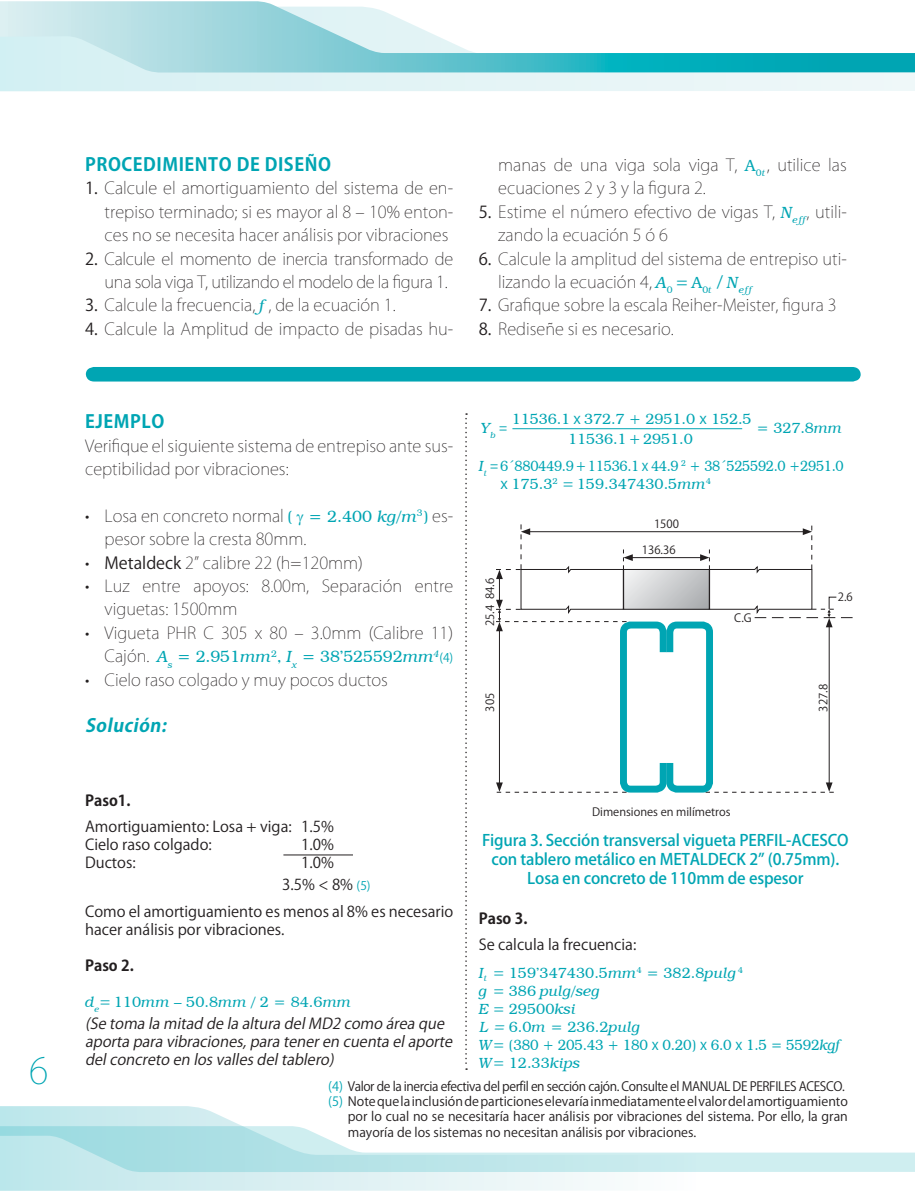
<style>
.page{position:relative;width:915px;height:1191px;background:#fff}
.page>*{position:absolute;margin:0;border:0;box-sizing:border-box;transform-origin:0 0}
.t1{font:200 36px "Koz Go Pro";color:#00a5b3}
.t2{font:700 18px "Koz Go Pro";letter-spacing:.03em;color:#00a5b3}
.t3{font:italic 700 18px "Koz Go Pro";color:#00a5b3}
.t4{font:200 16.5px/23.4px "Koz Go Pro";color:#231f20}
.t5{font:200 16.5px/23.4px "Koz Go Pro";letter-spacing:-.02em;color:#231f20}
.t6{font:300 16.5px "Bookman IT Cby BT";letter-spacing:-.01em;color:#00a5b3}
.t7{font:500 15.75px/18.9px "Koz Go Pro";letter-spacing:-.01em;color:#00a5b3;text-align:center}
.t8{font:300 15px/18px "Bookman IT Cby BT";letter-spacing:-.01em;color:#00a5b3}
.t9{font:15px/18px "Koz Go Pro";color:#231f20}
.t10{font:italic 15px/18px "Koz Go Pro";color:#231f20}
.t11{font:300 15px/18px "Bookman IT Cby BT";letter-spacing:-.01em;color:#00a5b3;scale:.9 1}
.t12{font:700 15px "Koz Go Pro";color:#231f20}
.t13{font:italic 300 15px "Bookman IT Cby BT";color:#00a5b3}
.t14{font:12.75px "Koz Go Pro";color:#231f20}
.t15{font:12.75px "Koz Go Pro";letter-spacing:-.03em;color:#231f20}
.t16{font:12px "Koz Go Pro";color:#00a5b3}
.t17{font:11.25px "Koz Go Pro";color:#231f20}
.s1{font-weight:400}
.s2{font-family:"Bookman IT Cby BT";font-weight:300;font-style:italic;color:#00a5b3}
.s3{font-family:"Bookman IT Cby BT";font-weight:300;color:#00a5b3}
.s4{font-weight:400;color:#00a5b3}
.s5{font-family:"Koz Go Pro";font-weight:200;color:#231f20}
.s6{font-style:italic}
.s7{font-size:12px;color:#00a5b3}
.s8{font-family:"Koz Go Pro";font-weight:400}
.s9{font-family:"Koz Go Pro";font-weight:400;font-style:normal}
.s10{font-family:"Koz Go Pro";font-weight:400;font-style:italic}
.s11{color:#00a5b3}
</style>
<div class="page">
<svg style="left:0;top:72px;width:914px;height:19px;background:#dff2f4"></svg>
<svg style="left:0;top:1px;width:914px;height:71px"></svg>
<svg style="left:0;top:1106px;width:915px;height:84px"></svg>
<svg style="left:914px;top:53px;width:1px;height:38px"></svg>
<div style="left:86px;top:367px;width:774px;height:14px;background:#00a5b3"></div>
<hr style="left:283px;top:854px;width:70px;height:1px;background:#231f20">
<hr style="left:527px;top:531px;width:277px;height:1px;background:#231f20">
<hr style="left:499px;top:629px;width:1px;height:156px;background:#231f20">
<hr style="left:828px;top:625px;width:1px;height:160px;background:#231f20">
<hr style="left:630px;top:557px;width:72px;height:1px;background:#231f20">
<svg style="left:496px;top:782px;width:130px;height:11px"></svg>
<svg style="left:705px;top:782px;width:128px;height:11px"></svg>
<div style="left:619px;top:621px;width:47px;height:171px;border:7px solid #00a5b3;border-radius:7px"></div>
<div style="left:666px;top:621px;width:46px;height:171px;border:7px solid #00a5b3;border-radius:7px"></div>
<svg style="left:632px;top:571px;width:67px;height:36px;background:#ced0d1"></svg>
<div style="left:623px;top:569px;width:86px;height:40px;border:1px solid #231f20"></div>
<svg style="left:699px;top:525px;width:153px;height:102px"></svg>
<svg style="left:496px;top:524px;width:136px;height:107px"></svg>
<svg style="left:465px;top:413px;width:2px;height:656px"></svg>
<hr style="left:512px;top:428px;width:230px;height:1px;background:#00a5b3">
<h1 class="t1" style="left:29px;top:1046px;width:21px">6</h1>
<p class="t2" style="left:85px;top:153px;width:247px">PROCEDIMIENTO DE DISEÑO</p>
<p class="t4" style="left:105px;top:176px;width:350px;text-align:justify;text-indent:-20px"><span class="s1">1.</span> Calcule el amortiguamiento del sistema de en&shy;trepiso terminado; si es mayor al 8 – 10% enton&shy;ces no se necesita hacer análisis por vibraciones</p>
<p class="t5" style="left:105px;top:247px;width:350px;text-indent:-20px"><span class="s1">2.</span> Calcule el momento de inercia transformado de una sola viga T, utilizando el modelo de la figura 1.</p>
<p class="t4" style="left:85px;top:293px;width:312px"><span class="s1">3.</span> Calcule la frecuencia, <span class="s2">f</span> , de la ecuación 1.</p>
<p class="t4" style="left:85px;top:317px;width:369px"><span class="s1">4.</span> Calcule la Amplitud de impacto de pisadas hu-</p>
<p class="t4" style="left:498px;top:153px;width:350px">manas de una viga sola viga T, <span class="s3">A</span><sub>0</sub><sub>t</sub> , utilice las ecuaciones 2 y 3 y la figura 2.</p>
<p class="t4" style="left:498px;top:200px;width:350px;text-indent:-19px"><span class="s1">5.</span> Estime el número efectivo de vigas T, <span class="s2">N</span><sub>eff</sub>, utili&shy;zando la ecuación 5 ó 6</p>
<p class="t4" style="left:498px;top:247px;width:350px;text-indent:-20px"><span class="s1">6.</span> Calcule la amplitud del sistema de entrepiso uti&shy;lizando la ecuación 4, <span class="s2">A</span><sub>0</sub> <span class="s4">=</span> <span class="s3">A</span><sub>0</sub><sub>t</sub> <span class="s4">/</span> <span class="s2">N</span><sub>eff</sub></p>
<p class="t4" style="left:478px;top:293px;width:359px"><span class="s1">7.</span> Grafique sobre la escala Reiher-Meister, figura 3</p>
<p class="t4" style="left:478px;top:317px;width:196px"><span class="s1">8.</span> Rediseñe si es necesario.</p>
<p class="t2" style="left:85px;top:410px;width:81px">EJEMPLO</p>
<p class="t4" style="left:85px;top:434px;width:369px">Verifique el siguiente sistema de entrepiso ante sus&shy;ceptibilidad por vibraciones:</p>
<p class="t4" style="left:105px;top:504px;width:350px;text-indent:-19px">• Losa en concreto normal <span class="s3">( = 2.400</span> <span class="s2">kg/m</span><sup>3</sup><span class="s3">)</span> es&shy;pesor sobre la cresta 80mm.</p>
<p class="t4" style="left:85px;top:551px;width:279px">• <span class="s1">Metaldeck</span> 2” calibre 22 (h=120mm)</p>
<p class="t4" style="left:105px;top:574px;width:350px;text-indent:-20px">• Luz entre apoyos: 8.00m, Separación entre viguetas: 1500mm</p>
<p class="t4" style="left:85px;top:621px;width:369px">• Vigueta PHR C 305 x 80 – 3.0mm (Calibre 11)</p>
<p class="t6" style="left:105px;top:647px;width:336px"><span class="s5">Cajón.</span> <span class="s6">A</span><sub>s</sub> = 2.951<span class="s6">mm</span><sup>2</sup>, <span class="s6">I</span><sub>x</sub> = 38’525592<span class="s6">mm</span><sup>4</sup></p>
<p class="t16" style="left:439px;top:650px;width:15px">(4)</p>
<p class="t4" style="left:85px;top:668px;width:304px">• Cielo raso colgado y muy pocos ductos</p>
<p class="t3" style="left:85px;top:714px;width:87px">Solución:</p>
<p class="t12" style="left:85px;top:790px;width:47px">Paso1.</p>
<p class="t9" style="left:85px;top:818px;width:250px">Amortiguamiento: Losa + viga: 1.5%<br>Cielo raso colgado:</p>
<p class="t9" style="left:301px;top:836px;width:34px">1.0%</p>
<p class="t9" style="left:85px;top:854px;width:52px">Ductos:</p>
<p class="t9" style="left:282px;top:852px;width:90px;line-height:22.2px;text-indent:19px">1.0%<br>3.5% &lt; 8% <span class="s7">(5)</span></p>
<p class="t9" style="left:85px;top:903px;width:369px">Como el amortiguamiento es menos al 8% es necesario hacer análisis por vibraciones.</p>
<p class="t12" style="left:85px;top:956px;width:50px">Paso 2.</p>
<p class="t8" style="left:85px;top:993px;width:267px"><span class="s6">d</span><sub>e</sub><span class="s8">=</span> 110<span class="s6">mm</span> – 50.8<span class="s6">mm</span> / 2 = 84.6<span class="s6">mm</span></p>
<p class="t10" style="left:85px;top:1015px;width:372px">(Se toma la mitad de la altura delMD2 como área que aporta para vibraciones,para teneren cuenta elaporte delconcreto en losvallesdeltablero)</p>
<p class="t8" style="left:511px;top:410px;width:241px">11536.1 <span class="s8">x</span> 372.7 + 2951.0 <span class="s8">x</span> 152.5</p>
<p class="t8" style="left:756px;top:419px;width:87px">= 327.8<span class="s6">mm</span></p>
<p class="t13" style="left:481px;top:419px;width:27px">Y<sub>b</sub> <span class="s9">=</span></p>
<p class="t8" style="left:568px;top:429px;width:126px">11536.1 <span class="s8">+</span> 2951.0</p>
<p class="t11" style="left:500px;top:456px;width:383px;text-indent:-22px"><span class="s6">I</span><sub>t</sub> <span class="s8">=</span> 6´880449.9 <span class="s8">+</span> 11536.1 <span class="s8">x</span> 44.9 <sup>2</sup> + 38´525592.0 +2951.0 <span class="s8">x</span> 175.3<sup>2</sup> <span class="s8">=</span> 159.347430.5<span class="s6">mm</span><sup>4</sup></p>
<p class="t17" style="left:482px;top:599px;width:23px;rotate:-90deg">84.6</p>
<p class="t17" style="left:482px;top:626px;width:23px;rotate:-90deg">25.4</p>
<p class="t17" style="left:482px;top:711px;width:20px;rotate:-90deg">305</p>
<p class="t17" style="left:653px;top:516px;width:26px">1500</p>
<p class="t17" style="left:641px;top:542px;width:35px">136.36</p>
<p class="t17" style="left:734px;top:610px;width:19px">C.G</p>
<p class="t17" style="left:592px;top:804px;width:140px">Dimensiones en milímetros</p>
<p class="t17" style="left:837px;top:589px;width:16px">2.6</p>
<p class="t17" style="left:815px;top:711px;width:29px;rotate:-90deg">327.8</p>
<p class="t7" style="left:482px;top:831px;width:368px">Figura 3. Sección transversal vigueta PERFIL-ACESCO con tablero metálico en METALDECK 2” (0.75mm).<br>Losa en concreto de 110mm de espesor</p>
<p class="t12" style="left:478px;top:908px;width:50px">Paso 3.</p>
<p class="t9" style="left:478px;top:936px;width:159px">Se calcula la frecuencia:</p>
<p class="t8" style="left:478px;top:963px;width:363px"><span class="s6">I</span><sub>t</sub> <span class="s8">=</span> 159’347430.5<span class="s6">mm</span><sup>4</sup> = 382.8<span class="s6">pulg</span> <sup>4<br></sup><span class="s6">g</span> <span class="s8">=</span> 386 <span class="s6">pulg/seg<br>E</span> <span class="s8">=</span> 29500<span class="s6">ksi<br></span><span class="s6">L</span> <span class="s10">=</span>6.0<span class="s6">m</span> = 236.2<span class="s6">pulg<br>W</span><span class="s8">=</span> (380 + 205.43 + 180 <span class="s8">x</span> 0.20) <span class="s8">x</span> 6.0 <span class="s8">x</span> 1.5 = 5592<span class="s6">kgf<br>W</span><span class="s8">=</span> 12.33<span class="s6">kips</span></p>
<p class="t15" style="left:328px;top:1077px;width:517px"><span class="s11">(4)</span> Valor de la inercia efectiva del perfil en sección cajón. Consulte el MANUAL DE PERFILES ACESCO.</p>
<p class="t14" style="left:328px;top:1093px;width:521px"><span class="s11">(5)</span> Note que la inclusión de particiones elevaría inmediatamente el valor del amortiguamiento</p>
<p class="t14" style="left:348px;top:1108px;width:501px">por lo cual no se necesitaría hacer análisis por vibraciones del sistema. Por ello, la gran</p>
<p class="t14" style="left:348px;top:1123px;width:350px">mayoría de los sistemas no necesitan análisis por vibraciones.</p>
</div>
